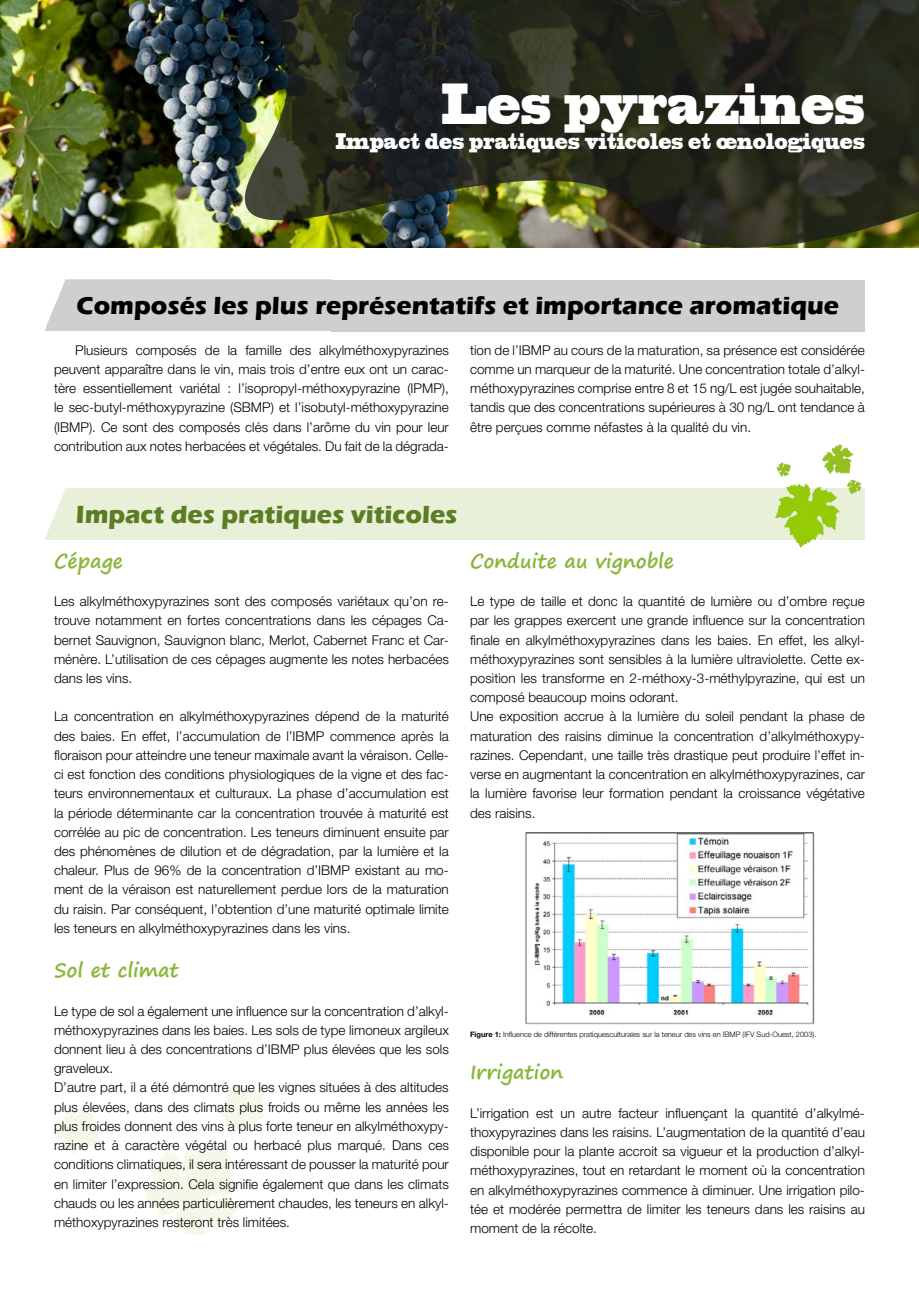
<style>
.page{position:relative;width:919px;height:1289px;background:#fff}
.page>*{position:absolute;margin:0;border:0;box-sizing:border-box;transform-origin:0 0}
.t1{font:54px "Blackoak Std";color:#fff;scale:.47 1}
.t2{font:700 25.5px "Eras ITC";color:#000}
.t3{font:700 25.5px "Eras ITC";color:#5b7d24}
.t4{font:21px "Blackoak Std";color:#fff;scale:.47 1}
.t5{font:700 19.5px "Segoe Print";color:#8bb63a}
.t6{font:300 13.5px/19.2px "Helvetica Neue";color:#000;text-align:justify}
.t7{font:300 7.5px "Helvetica Neue";color:#000}
.s1{font-weight:700}
</style>
<div class="page">
<div style="left:45px;top:279px;width:287px;height:52px;background:#cecfd0"></div>
<div style="left:332px;top:280px;width:532px;height:52px;background:#cecfd0"></div>
<img style="left:1px;top:0;width:164px;height:248px">
<img style="left:56px;top:1085px;width:209px;height:149px">
<div style="left:329px;top:488px;width:535px;height:52px;background:#e8f0d8"></div>
<div style="left:45px;top:488px;width:284px;height:52px;background:#e8f0d8"></div>
<img style="left:165px;top:0;width:753px;height:248px">
<img style="left:775px;top:444px;width:87px;height:104px">
<img style="left:525px;top:832px;width:290px;height:193px">
<h1 class="t1" style="left:442px;top:67px;width:901px">Les pyrazines</h1>
<h3 class="t4" style="left:336px;top:127px;width:1127px">Impact des pratiques viticoles et œnologiques</h3>
<h2 class="t2" style="left:77px;top:291px;width:764px">Composés les plus représentatifs et importance aromatique</h2>
<p class="t6" style="left:54px;top:340px;width:396px;text-indent:21px">Plusieurs composés de la famille des alkylméthoxypyrazines peuvent apparaître dans le vin, mais trois d’entre eux ont un carac&shy;tère essentiellement variétal : l’isopropyl-méthoxypyrazine (IPMP), le sec-butyl-méthoxypyrazine (SBMP) et l’isobutyl-méthoxypyrazine (IBMP). Ce sont des composés clés dans l’arôme du vin pour leur contribution aux notes herbacées et végétales. Du fait de la dégrada-</p>
<p class="t6" style="left:470px;top:340px;width:396px">tion de l’IBMP au cours de la maturation, sa présence est considérée comme un marqueur de la maturité. Une concentration totale d’alkyl&shy;méthoxypyrazines comprise entre 8 et 15 ng/L est jugée souhaitable, tandis que des concentrations supérieures à 30 ng/L ont tendance à être perçues comme néfastes à la qualité du vin.</p>
<h2 class="t3" style="left:76px;top:499px;width:383px">Impact des pratiques viticoles</h2>
<h3 class="t5" style="left:54px;top:543px;width:70px">Cépage</h3>
<p class="t6" style="left:54px;top:591px;width:396px">Les alkylméthoxypyrazines sont des composés variétaux qu’on re&shy;trouve notamment en fortes concentrations dans les cépages Ca&shy;bernet Sauvignon, Sauvignon blanc, Merlot, Cabernet Franc et Car&shy;ménère. L’utilisation de ces cépages augmente les notes herbacées dans les vins.</p>
<p class="t6" style="left:54px;top:706px;width:396px">La concentration en alkylméthoxypyrazines dépend de la maturité des baies. En effet, l’accumulation de l’IBMP commence après la floraison pour atteindre une teneur maximale avant la véraison. Celle&shy;ci est fonction des conditions physiologiques de la vigne et des fac&shy;teurs environnementaux et culturaux. La phase d’accumulation est la période déterminante car la concentration trouvée à maturité est corrélée au pic de concentration. Les teneurs diminuent ensuite par des phénomènes de dilution et de dégradation, par la lumière et la chaleur. Plus de 96% de la concentration d’IBMP existant au mo&shy;ment de la véraison est naturellement perdue lors de la maturation du raisin. Par conséquent, l’obtention d’une maturité optimale limite les teneurs en alkylméthoxypyrazines dans les vins.</p>
<h3 class="t5" style="left:54px;top:952px;width:126px">Sol et climat</h3>
<p class="t6" style="left:54px;top:1000px;width:396px;text-align:left">Le type de sol a également une influence sur la concentration d’alkyl&shy;méthoxypyrazines dans les baies. Les sols de type limoneux argileux donnent lieu à des concentrations d’IBMP plus élevées que les sols graveleux.<br>D’autre part, il a été démontré que les vignes situées à des altitudes plus élevées, dans des climats plus froids ou même les années les plus froides donnent des vins à plus forte teneur en alkylméthoxypy&shy;razine et à caractère végétal ou herbacé plus marqué. Dans ces conditions climatiques, il sera intéressant de pousser la maturité pour en limiter l’expression. Cela signifie également que dans les climats chauds ou les années particulièrement chaudes, les teneurs en alkyl&shy;méthoxypyrazines resteront très limitées.</p>
<h3 class="t5" style="left:470px;top:543px;width:205px">Conduite au vignoble</h3>
<p class="t6" style="left:470px;top:591px;width:396px;text-align:left">Le type de taille et donc la quantité de lumière ou d’ombre reçue par les grappes exercent une grande influence sur la concentration finale en alkylméthoxypyrazines dans les baies. En effet, les alkyl&shy;méthoxypyrazines sont sensibles à la lumière ultraviolette. Cette ex&shy;position les transforme en 2-méthoxy-3-méthylpyrazine, qui est un composé beaucoup moins odorant.<br>Une exposition accrue à la lumière du soleil pendant la phase de maturation des raisins diminue la concentration d’alkylméthoxypy&shy;razines. Cependant, une taille très drastique peut produire l’effet in&shy;verse en augmentant la concentration en alkylméthoxypyrazines, car la lumière favorise leur formation pendant la croissance végétative des raisins.</p>
<p class="t7" style="left:470px;top:1029px;width:348px"><span class="s1">Figure 1:</span> Influence de différentes pratiquesculturales sur la teneur des vins en IBMP (IFV Sud-Ouest, 2003).</p>
<h3 class="t5" style="left:470px;top:1054px;width:95px">Irrigation</h3>
<p class="t6" style="left:470px;top:1102px;width:396px">L’irrigation est un autre facteur influençant la quantité d’alkylmé&shy;thoxypyrazines dans les raisins. L’augmentation de la quantité d’eau disponible pour la plante accroit sa vigueur et la production d’alkyl&shy;méthoxypyrazines, tout en retardant le moment où la concentration en alkylméthoxypyrazines commence à diminuer. Une irrigation pilo&shy;tée et modérée permettra de limiter les teneurs dans les raisins au moment de la récolte.</p>
</div>
